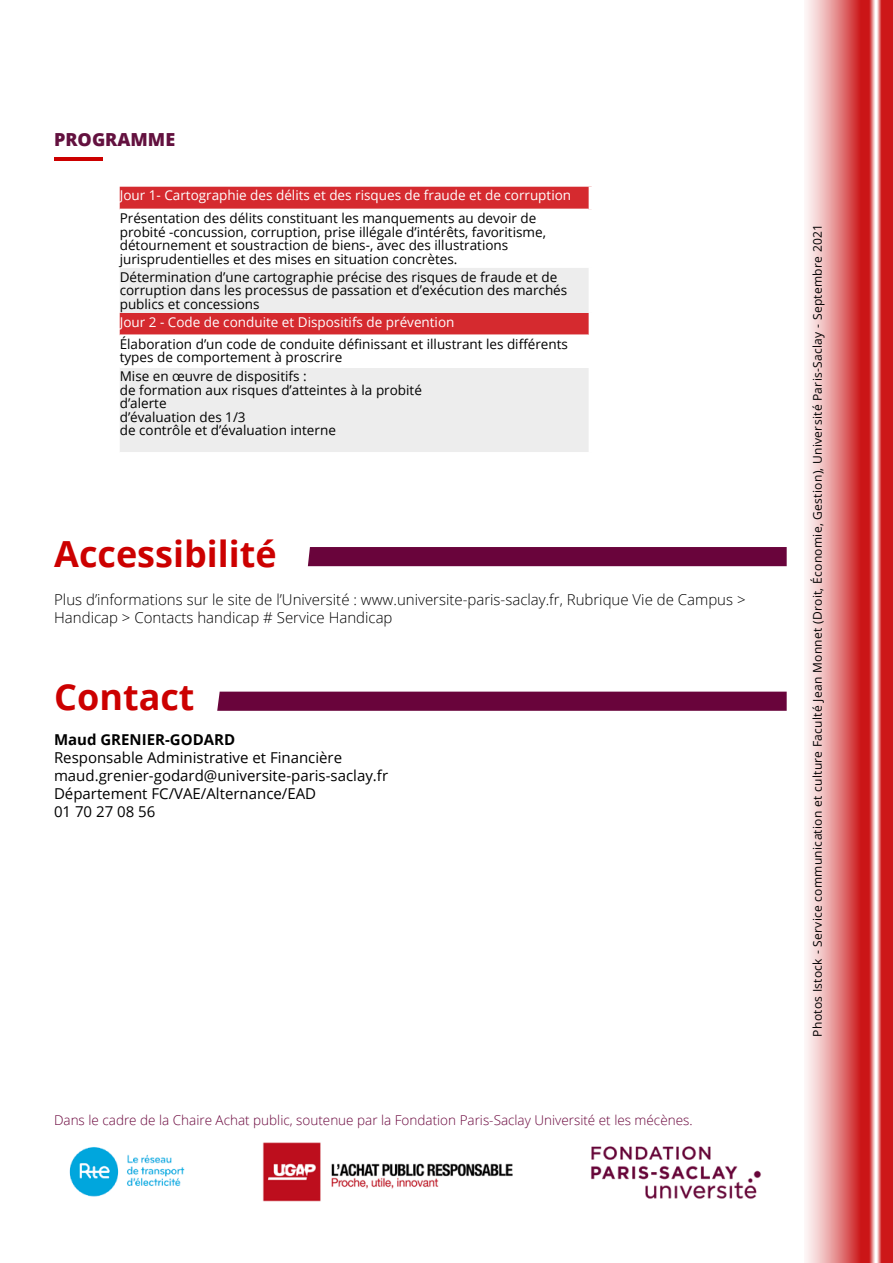
<style>
.page{position:relative;width:893px;height:1263px;background:#fff}
.page>*{position:absolute;margin:0;border:0;box-sizing:border-box;transform-origin:0 0}
.Titre_1{font:700 36px "Open Sans";color:#c00}
.Sous-titre_texte{font:800 18px "Open Sans";color:#63113f}
.Texte{font:300 15px/18px "Open Sans";color:#000}
.Texte-2{font:15px "Open Sans";color:#000}
.Texte-3{font:700 15px "Open Sans";color:#000}
.tableau_texte{font:13.5px/13.5px "Open Sans";color:#000}
.Tableau_titre_1{font:13.5px "Open Sans";color:#fff}
.Infos{font:300 13.5px "Open Sans";color:#69043b}
.ours{font:12px "Open Sans";letter-spacing:.025em;color:#000}
</style>
<div class="page">
<hr style="left:54px;top:157px;width:48px;height:3px;background:#c00">
<div style="left:217px;top:692px;width:570px;height:19px;background:#69043b"></div>
<div style="left:308px;top:547px;width:479px;height:19px;background:#69043b"></div>
<img style="left:591px;top:1146px;width:170px;height:53px">
<img style="left:806px;top:0;width:77px;height:1263px">
<div style="left:883px;top:0;width:10px;height:1263px;background:#cd1719"></div>
<div style="left:120px;top:187px;width:469px;height:22px;background:#d52a2f"></div>
<svg style="left:120px;top:268px;width:469px;height:184px;background:#e9d2d2"></svg>
<div style="left:120px;top:335px;width:472px;height:32px;background:#fff"></div>
<hr style="left:120px;top:334px;width:469px;height:2px;background:#fff">
<img style="left:263px;top:1142px;width:250px;height:59px">
<img style="left:69px;top:1147px;width:116px;height:50px">
<p class="Sous-titre_texte" style="left:54px;top:125px;width:123px">PROGRAMME</p>
<p class="Tableau_titre_1" style="left:120px;top:186px;width:453px">Jour 1- Cartographie des délits et des risques de fraude et de corruption</p>
<p class="tableau_texte" style="left:120px;top:211px;width:428px">Présentation des délits constituant les manquements au devoir de probité -concussion, corruption, prise illégale d’intérêts, favoritisme, détournement et soustraction de biens-, avec des illustrations jurisprudentielles et des mises en situation concrètes.</p>
<p class="tableau_texte" style="left:120px;top:270px;width:449px">Détermination d’une cartographie précise des risques de fraude et de corruption dans les processus de passation et d’exécution des marchés publics et concessions</p>
<p class="Tableau_titre_1" style="left:120px;top:312px;width:336px">Jour 2 - Code de conduite et Dispositifs de prévention</p>
<p class="tableau_texte" style="left:120px;top:337px;width:450px">Élaboration d’un code de conduite définissant et illustrant les différents types de comportement à proscrire</p>
<p class="tableau_texte" style="left:120px;top:369px;width:188px">Mise en œuvre de dispositifs :</p>
<p class="tableau_texte" style="left:120px;top:383px;width:304px">de formation aux risques d’atteintes à la probité</p>
<p class="tableau_texte" style="left:120px;top:396px;width:48px">d’alerte</p>
<p class="tableau_texte" style="left:120px;top:410px;width:127px">d’évaluation des 1/3</p>
<p class="tableau_texte" style="left:120px;top:423px;width:218px">de contrôle et d’évaluation interne</p>
<p class="Titre_1" style="left:54px;top:529px;width:224px">Accessibilité</p>
<p class="Texte" style="left:54px;top:590px;width:693px">Plus d’informations sur le site de l’Université : www.universite-paris-saclay.fr, Rubrique Vie de Campus &gt;<br>Handicap &gt; Contacts handicap # Service Handicap</p>
<p class="Titre_1" style="left:54px;top:671px;width:142px">Contact</p>
<p class="Texte-3" style="left:54px;top:729px;width:183px">Maud GRENIER-GODARD</p>
<p class="Texte-2" style="left:54px;top:748px;width:290px">Responsable Administrative et Financière</p>
<p class="Texte-2" style="left:54px;top:766px;width:336px">maud.grenier-godard@universite-paris-saclay.fr</p>
<p class="Texte-2" style="left:54px;top:784px;width:264px">Département FC/VAE/Alternance/EAD</p>
<p class="Texte-2" style="left:54px;top:802px;width:103px">01 70 27 08 56</p>
<p class="Infos" style="left:54px;top:1111px;width:640px">Dans le cadre de la Chaire Achat public, soutenue par la Fondation Paris-Saclay Université et les mécènes.</p>
<p class="ours" style="left:809px;top:1036px;width:814px;rotate:-90deg">Photos Istock - Service communication et culture Faculté Jean Monnet (Droit, Économie, Gestion), Université Paris-Saclay - Septembre 2021</p>
</div>
